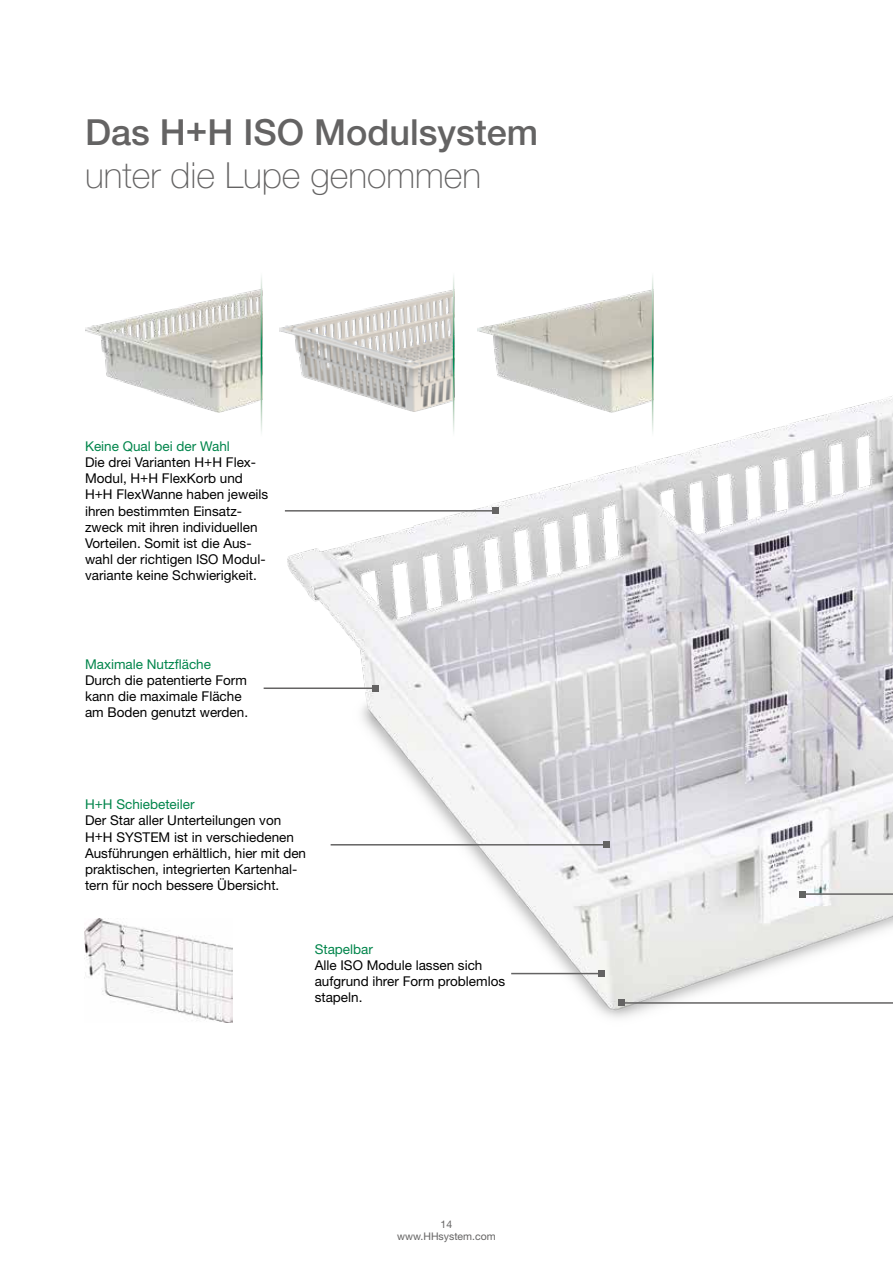
<style>
.page{position:relative;width:893px;height:1263px;background:#fff}
.page>*{position:absolute;margin:0;border:0;box-sizing:border-box;transform-origin:0 0}
.t1{font:500 36px "Helvetica Neue LT Std";color:#646363}
.t2{font:100 36px "Helvetica Neue LT Std";color:#646363}
.t3{font:13.5px/16.2px "Helvetica Neue LT Std";color:#000}
.t4{font:13.5px "Helvetica Neue LT Std";color:#00854b}
.t5{font:10.5px/12px "Helvetica Neue LT Std";color:#646363;text-align:center}
</style>
<div class="page">
<img style="left:287px;top:318px;width:606px;height:700px">
<img style="left:84px;top:918px;width:148px;height:104px">
<hr style="left:285px;top:510px;width:211px;height:2px;background:#646363">
<svg style="left:493px;top:508px;width:6px;height:6px"></svg>
<hr style="left:264px;top:687px;width:111px;height:2px;background:#646363">
<svg style="left:372px;top:685px;width:6px;height:6px"></svg>
<hr style="left:621px;top:1002px;width:272px;height:2px;background:#646363">
<svg style="left:618px;top:1000px;width:6px;height:6px"></svg>
<hr style="left:331px;top:844px;width:275px;height:1px;background:#646363">
<svg style="left:603px;top:842px;width:6px;height:6px"></svg>
<hr style="left:511px;top:973px;width:90px;height:1px;background:#646363">
<svg style="left:598px;top:970px;width:6px;height:6px"></svg>
<hr style="left:802px;top:893px;width:91px;height:2px;background:#646363">
<svg style="left:799px;top:891px;width:6px;height:6px"></svg>
<img style="left:85px;top:286px;width:176px;height:126px">
<img style="left:280px;top:289px;width:173px;height:122px">
<img style="left:478px;top:289px;width:174px;height:124px">
<hr style="left:453px;top:272px;width:1px;height:165px;background:#fff">
<hr style="left:652px;top:272px;width:1px;height:165px;background:#fff">
<h1 class="t1" style="left:85px;top:110px;width:455px">Das H+H ISO Modulsystem</h1>
<h1 class="t2" style="left:85px;top:155px;width:398px">unter die Lupe genommen</h1>
<p class="t4" style="left:85px;top:438px;width:146px">Keine Qual bei der Wahl</p>
<p class="t3" style="left:85px;top:454px;width:185px">Die drei Varianten H+H Flex-<br>Modul, H+H FlexKorb und<br>H+H FlexWanne haben jeweils ihren bestimmten Einsatz&shy;zweck mit ihren individuellen<br>Vorteilen. Somit ist die Aus&shy;wahl der richtigen ISO Modul&shy;variante keine Schwierigkeit.</p>
<p class="t4" style="left:85px;top:656px;width:127px">Maximale Nutzfläche</p>
<p class="t3" style="left:85px;top:672px;width:165px">Durch die patentierte Form kann die maximale Fläche am Boden genutzt werden.</p>
<p class="t4" style="left:85px;top:796px;width:111px">H+H Schiebeteiler</p>
<p class="t3" style="left:85px;top:812px;width:223px">Der Star aller Unterteilungen von H+H SYSTEM ist in verschiedenen Ausführungen erhältlich, hier mit den praktischen, integrierten Kartenhal&shy;tern für noch bessere Übersicht.</p>
<p class="t4" style="left:315px;top:940px;width:60px">Stapelbar</p>
<p class="t3" style="left:315px;top:957px;width:192px">Alle ISO Module lassen sich aufgrund ihrer Form problemlos stapeln.</p>
<p class="t5" style="left:397px;top:1218px;width:100px">14 www.HHsystem.com</p>
</div>
